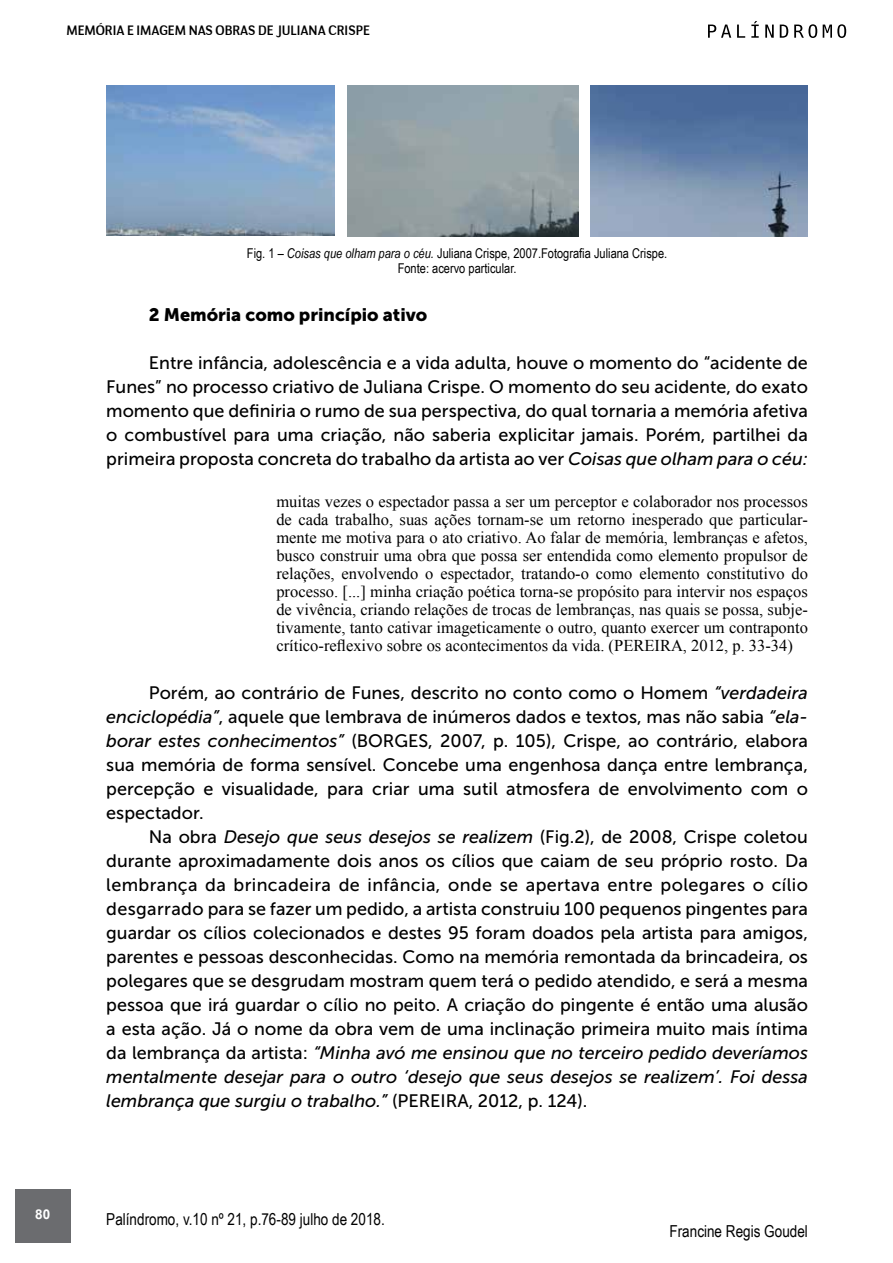
<style>
.page{position:relative;width:893px;height:1263px;background:#fff}
.page>*{position:absolute;margin:0;border:0;box-sizing:border-box;transform-origin:0 0}
.t1{font:18px/24px "Museo Sans 500";color:#000;text-align:justify}
.t2{font:18px "Museo Sans 900";color:#000}
.t3{font:16.5px/18px "Times New Roman";color:#000;text-align:justify}
.t4{font:16.5px "Arial Narrow";color:#000}
.t5{font:13.5px/15px "Arial Narrow";color:#000;text-align:center}
.t6{font:13.5px "Negotiate Free";color:#000}
.t7{font:700 13.5px "Arial";color:#fff}
.s1{font-style:italic}
</style>
<div class="page">
<div style="left:15px;top:1189px;width:55px;height:53px;background:#6b6c6f"></div>
<svg style="left:708px;top:25px;width:23px;height:13px"></svg>
<svg style="left:737px;top:25px;width:8px;height:13px"></svg>
<svg style="left:751px;top:21px;width:8px;height:17px"></svg>
<svg style="left:765px;top:25px;width:9px;height:13px"></svg>
<svg style="left:780px;top:25px;width:8px;height:13px"></svg>
<svg style="left:794px;top:24px;width:23px;height:14px"></svg>
<svg style="left:823px;top:24px;width:23px;height:14px"></svg>
<img style="left:106px;top:85px;width:228px;height:150px">
<img style="left:348px;top:85px;width:231px;height:151px">
<img style="left:591px;top:85px;width:217px;height:151px">
<p class="t6" style="left:67px;top:22px;width:305px">MEMÓRIA E IMAGEM NAS OBRAS DE JULIANA CRISPE</p>
<p class="t5" style="left:247px;top:245px;width:422px">Fig. 1 – <span class="s1">Coisas que olham para o céu.</span> Juliana Crispe, 2007.Fotografia Juliana Crispe.<br>Fonte: acervo particular.</p>
<p class="t2" style="left:149px;top:304px;width:280px">2 Memória como princípio ativo</p>
<p class="t1" style="left:106px;top:350px;width:703px;text-indent:43px">Entre infância, adolescência e a vida adulta, houve o momento do “acidente de Funes” no processo criativo de Juliana Crispe. O momento do seu acidente, do exato momento que definiria o rumo de sua perspectiva, do qual tornaria a memória afetiva o combustível para uma criação, não saberia explicitar jamais. Porém, partilhei da primeira proposta concreta do trabalho da artista ao ver <span class="s1">Coisas que olham para o céu:</span></p>
<p class="t3" style="left:276px;top:492px;width:533px">muitas vezes o espectador passa a ser um perceptor e colaborador nos processos de cada trabalho, suas ações tornam-se um retorno inesperado que particular&shy;mente me motiva para o ato criativo. Ao falar de memória, lembranças e afetos, busco construir uma obra que possa ser entendida como elemento propulsor de relações, envolvendo o espectador, tratando-o como elemento constitutivo do processo. [...] minha criação poética torna-se propósito para intervir nos espaços de vivência, criando relações de trocas de lembranças, nas quais se possa, subje&shy;tivamente, tanto cativar imageticamente o outro, quanto exercer um contraponto crítico-reflexivo sobre os acontecimentos da vida. (PEREIRA, 2012, p. 33-34)</p>
<p class="t1" style="left:106px;top:680px;width:703px;text-indent:43px">Porém, ao contrário de Funes, descrito no conto como o Homem <span class="s1">“verdadeira enciclopédia”</span>, aquele que lembrava de inúmeros dados e textos, mas não sabia <span class="s1">“ela&shy;borar estes conhecimentos”</span> (BORGES, 2007, p. 105), Crispe, ao contrário, elabora sua memória de forma sensível. Concebe uma engenhosa dança entre lembrança, percepção e visualidade, para criar uma sutil atmosfera de envolvimento com o espectador.</p>
<p class="t1" style="left:106px;top:824px;width:703px;text-indent:43px">Na obra <span class="s1">Desejo que seus desejos se realizem</span> (Fig.2), de 2008, Crispe coletou durante aproximadamente dois anos os cílios que caiam de seu próprio rosto. Da lembrança da brincadeira de infância, onde se apertava entre polegares o cílio desgarrado para se fazer um pedido, a artista construiu 100 pequenos pingentes para guardar os cílios colecionados e destes 95 foram doados pela artista para amigos, parentes e pessoas desconhecidas. Como na memória remontada da brincadeira, os polegares que se desgrudam mostram quem terá o pedido atendido, e será a mesma pessoa que irá guardar o cílio no peito. A criação do pingente é então uma alusão a esta ação. Já o nome da obra vem de uma inclinação primeira muito mais íntima da lembrança da artista: <span class="s1">“Minha avó me ensinou que no terceiro pedido deveríamos mentalmente desejar para o outro ‘desejo que seus desejos se realizem’. Foi dessa lembrança que surgiu o trabalho.”</span> (PEREIRA, 2012, p. 124).</p>
<p class="t7" style="left:35px;top:1205px;width:17px">80</p>
<p class="t4" style="left:106px;top:1206px;width:280px">Palíndromo, v.10 nº 21, p.76-89 julho de 2018.</p>
<p class="t4" style="left:669px;top:1219px;width:140px">Francine Regis Goudel</p>
</div>
